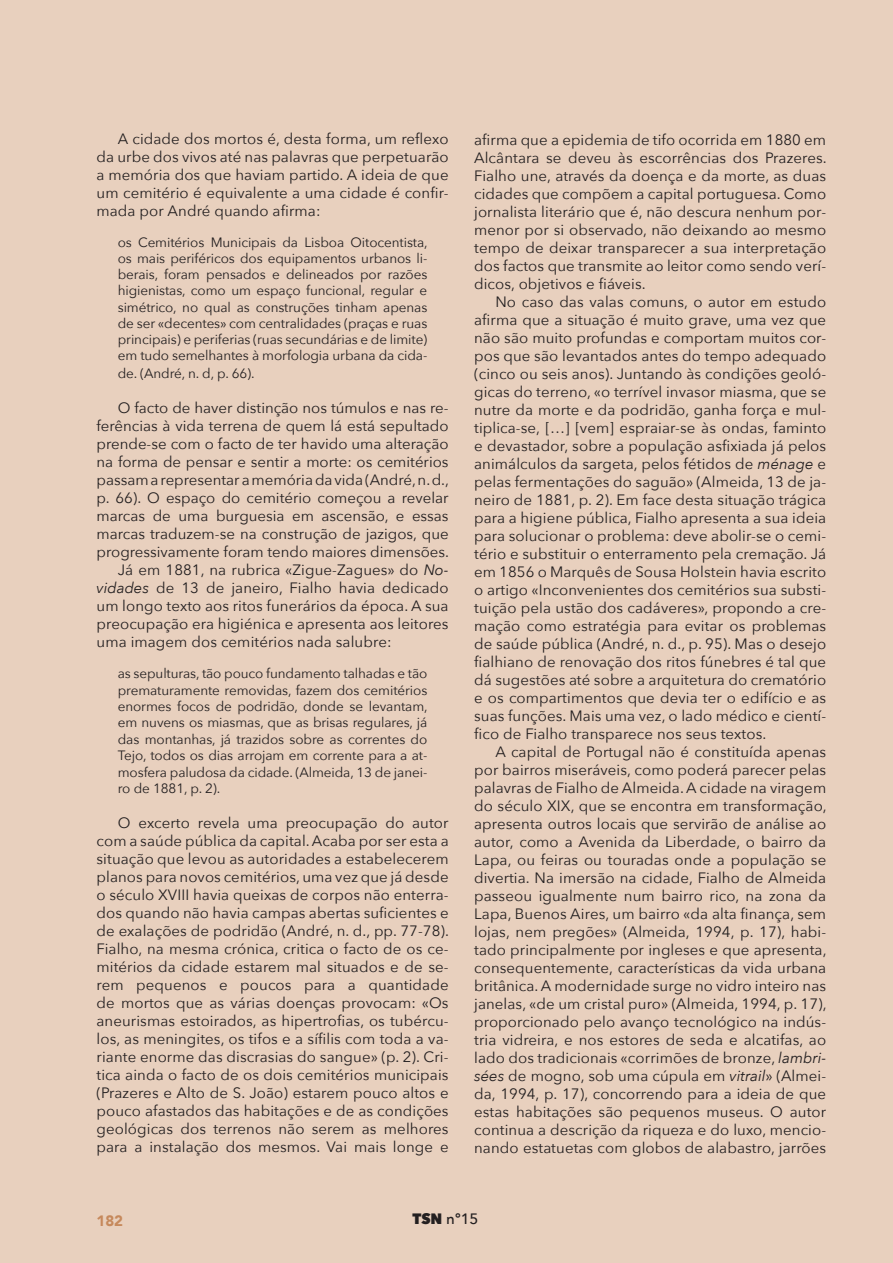
<style>
.page{position:relative;width:893px;height:1263px;background:#e8d0be}
.page>*{position:absolute;margin:0;border:0;box-sizing:border-box;transform-origin:0 0}
.TEXTO{font:15px/18px "Avenir Next";letter-spacing:.005em;color:#231f20;text-align:justify}
.t1{font:500 15px "Avenir Next";color:#231f20}
.t2{font:900 15px "Avenir";color:#c6895c}
.Cita{font:13.5px/16.2px "Avenir Next";letter-spacing:-.005em;color:#231f20;text-align:justify}
.s1{font-style:italic}
.s2{font-weight:800}
</style>
<div class="page">
<p class="TEXTO" style="left:97px;top:129px;width:354px;text-indent:21px">A cidade dos mortos é, desta forma, um reflexo da urbe dos vivos até nas palavras que perpetuarão a memória dos que haviam partido. A ideia de que um cemitério é equivalente a uma cidade é confir&shy;mada por André quando afirma:</p>
<p class="Cita" style="left:118px;top:233px;width:311px">os Cemitérios Municipais da Lisboa Oitocentista, os mais periféricos dos equipamentos urbanos li&shy;berais, foram pensados e delineados por razões higienistas, como um espaço funcional, regular e simétrico, no qual as construções tinham apenas de ser «decentes» com centralidades (praças e ruas principais) e periferias (ruas secundárias e de limite) em tudo semelhantes à morfologia urbana da cida-</p>
<p class="Cita" style="left:118px;top:365px;width:138px">de. (André, n. d, p. 66).</p>
<p class="TEXTO" style="left:97px;top:398px;width:354px;text-indent:21px">O facto de haver distinção nos túmulos e nas re&shy;ferências à vida terrena de quem lá está sepultado prende-se com o facto de ter havido uma alteração na forma de pensar e sentir a morte: os cemitérios passam a representar a memória da vida (André, n. d., p. 66). O espaço do cemitério começou a revelar marcas de uma burguesia em ascensão, e essas marcas traduzem-se na construção de jazigos, que progressivamente foram tendo maiores dimensões.</p>
<p class="TEXTO" style="left:97px;top:560px;width:354px;text-indent:21px">Já em 1881, na rubrica «Zigue-Zagues» do <span class="s1">No&shy;vidades</span> de 13 de janeiro, Fialho havia dedicado um longo texto aos ritos funerários da época. A sua preocupação era higiénica e apresenta aos leitores uma imagem dos cemitérios nada salubre:</p>
<p class="Cita" style="left:118px;top:665px;width:311px">as sepulturas, tão pouco fundamento talhadas e tão prematuramente removidas, fazem dos cemitérios enormes focos de podridão, donde se levantam, em nuvens os miasmas, que as brisas regulares, já das montanhas, já trazidos sobre as correntes do Tejo, todos os dias arrojam em corrente para a at&shy;mosfera paludosa da cidade. (Almeida, 13 de janei&shy;ro de 1881, p. 2).</p>
<p class="TEXTO" style="left:97px;top:813px;width:354px;text-indent:21px">O excerto revela uma preocupação do autor com a saúde pública da capital. Acaba por ser esta a situação que levou as autoridades a estabelecerem planos para novos cemitérios, uma vez que já desde o século XVIII havia queixas de corpos não enterra&shy;dos quando não havia campas abertas suficientes e de exalações de podridão (André, n. d., pp. 77-78).<br>Fialho, na mesma crónica, critica o facto de os ce&shy;mitérios da cidade estarem mal situados e de se&shy;rem pequenos e poucos para a quantidade de mortos que as várias doenças provocam: «Os aneurismas estoirados, as hipertrofias, os tubércu&shy;los, as meningites, os tifos e a sífilis com toda a va&shy;riante enorme das discrasias do sangue» (p. 2). Cri&shy;tica ainda o facto de os dois cemitérios municipais (Prazeres e Alto de S. João) estarem pouco altos e pouco afastados das habitações e de as condições geológicas dos terrenos não serem as melhores para a instalação dos mesmos. Vai mais longe e</p>
<p class="TEXTO" style="left:474px;top:130px;width:354px">afirma que a epidemia de tifo ocorrida em 1880 em Alcântara se deveu às escorrências dos Prazeres.<br>Fialho une, através da doença e da morte, as duas cidades que compõem a capital portuguesa. Como jornalista literário que é, não descura nenhum por&shy;menor por si observado, não deixando ao mesmo tempo de deixar transparecer a sua interpretação dos factos que transmite ao leitor como sendo verí&shy;dicos, objetivos e fiáveis.</p>
<p class="TEXTO" style="left:474px;top:292px;width:354px;text-indent:21px">No caso das valas comuns, o autor em estudo afirma que a situação é muito grave, uma vez que não são muito profundas e comportam muitos cor&shy;pos que são levantados antes do tempo adequado (cinco ou seis anos). Juntando às condições geoló&shy;gicas do terreno, «o terrível invasor miasma, que se nutre da morte e da podridão, ganha força e mul&shy;tiplica-se, […] [vem] espraiar-se às ondas, faminto e devastador, sobre a população asfixiada já pelos animálculos da sargeta, pelos fétidos de <span class="s1">ménage</span> e pelas fermentações do saguão» (Almeida, 13 de ja&shy;neiro de 1881, p. 2). Em face desta situação trágica para a higiene pública, Fialho apresenta a sua ideia para solucionar o problema: deve abolir-se o cemi&shy;tério e substituir o enterramento pela cremação. Já em 1856 o Marquês de Sousa Holstein havia escrito o artigo «Inconvenientes dos cemitérios sua substi&shy;tuição pela ustão dos cadáveres», propondo a cre&shy;mação como estratégia para evitar os problemas de saúde pública (André, n. d., p. 95). Mas o desejo fialhiano de renovação dos ritos fúnebres é tal que dá sugestões até sobre a arquitetura do crematório e os compartimentos que devia ter o edifício e as suas funções. Mais uma vez, o lado médico e cientí&shy;fico de Fialho transparece nos seus textos.</p>
<p class="TEXTO" style="left:474px;top:742px;width:354px;text-indent:21px">A capital de Portugal não é constituída apenas por bairros miseráveis, como poderá parecer pelas palavras de Fialho de Almeida. A cidade na viragem do século XIX, que se encontra em transformação, apresenta outros locais que servirão de análise ao autor, como a Avenida da Liberdade, o bairro da Lapa, ou feiras ou touradas onde a população se divertia. Na imersão na cidade, Fialho de Almeida passeou igualmente num bairro rico, na zona da Lapa, Buenos Aires, um bairro «da alta finança, sem lojas, nem pregões» (Almeida, 1994, p. 17), habi&shy;tado principalmente por ingleses e que apresenta, consequentemente, características da vida urbana britânica. A modernidade surge no vidro inteiro nas janelas, «de um cristal puro» (Almeida, 1994, p. 17), proporcionado pelo avanço tecnológico na indús&shy;tria vidreira, e nos estores de seda e alcatifas, ao lado dos tradicionais «corrimões de bronze, <span class="s1">lambri&shy;sées</span> de mogno, sob uma cúpula em <span class="s1">vitrail</span>» (Almei&shy;da, 1994, p. 17), concorrendo para a ideia de que estas habitações são pequenos museus. O autor continua a descrição da riqueza e do luxo, mencio&shy;nando estatuetas com globos de alabastro, jarrões</p>
<p class="t2" style="left:97px;top:1208px;width:28px">182</p>
<p class="t1" style="left:412px;top:1206px;width:68px"><span class="s2">TSN</span> nº15</p>
</div>
